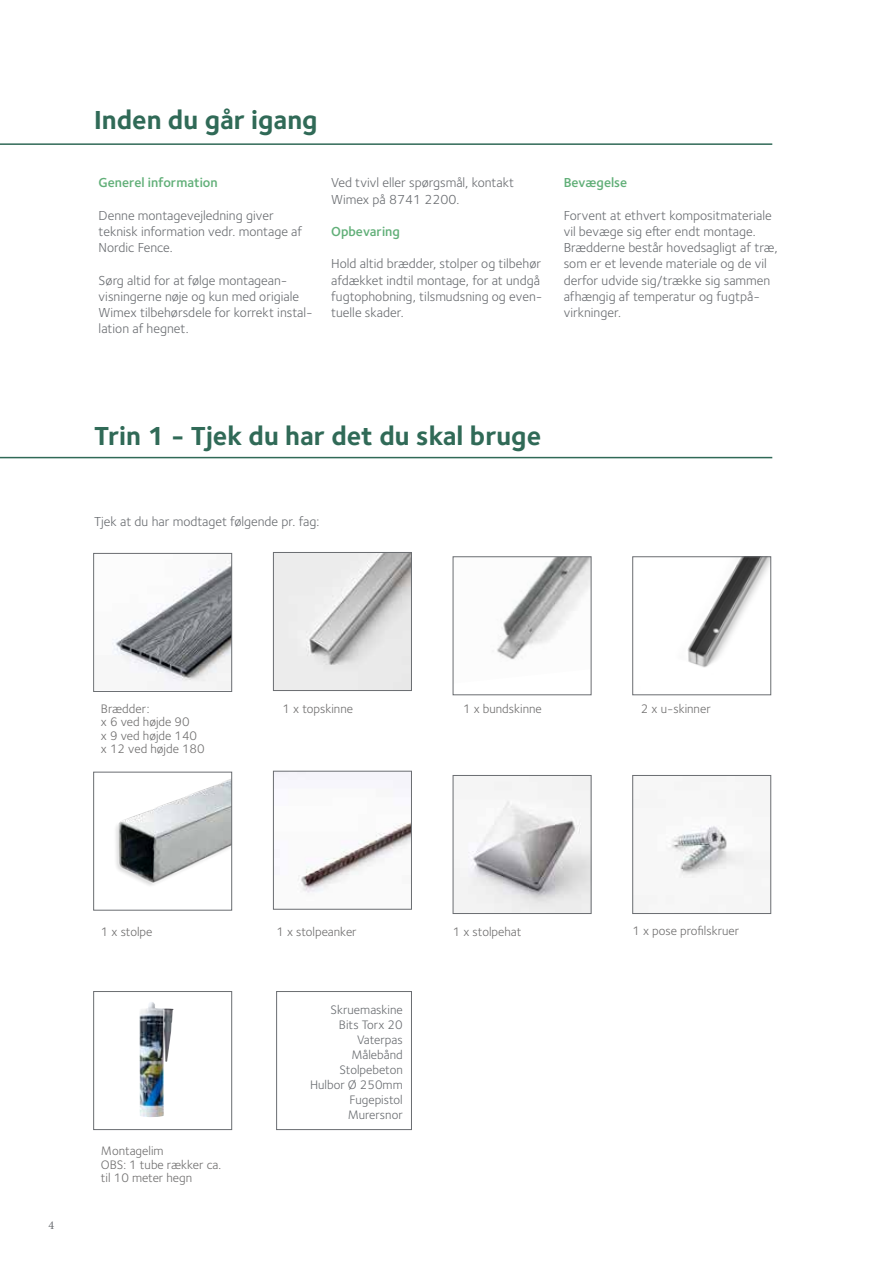
<style>
.page{position:relative;width:893px;height:1263px;background:#fff}
.page>*{position:absolute;margin:0;border:0;box-sizing:border-box;transform-origin:0 0}
.t1{font:700 27px "Foundry Sterling";color:#306a57}
.t2{font:13.5px/16.2px "Foundry Sterling";color:#6a6d71}
.t3{font:600 13.5px "Foundry Sterling";color:#61af78}
.t4{font:12.75px/13.5px "Foundry Sterling";color:#706f6f}
.t5{font:12.75px/15px "Foundry Sterling";color:#6a6d71;text-align:right}
.t6{font:12px "Minion Pro";color:#6a6d71}
</style>
<div class="page">
<img style="left:115px;top:779px;width:115px;height:107px">
<div style="left:93px;top:772px;width:139px;height:138px;border:1px solid #6a6d71"></div>
<img style="left:275px;top:773px;width:135px;height:120px">
<div style="left:273px;top:771px;width:139px;height:138px;border:1px solid #6a6d71"></div>
<img style="left:667px;top:826px;width:102px;height:52px">
<div style="left:632px;top:775px;width:139px;height:139px;border:1px solid #6a6d71"></div>
<img style="left:455px;top:777px;width:134px;height:135px">
<div style="left:453px;top:775px;width:138px;height:139px;border:1px solid #6a6d71"></div>
<div style="left:276px;top:991px;width:136px;height:139px;border:1px solid #6a6d71"></div>
<hr style="left:0;top:457px;width:772px;height:1px;background:#306a57">
<hr style="left:0;top:143px;width:772px;height:2px;background:#306a57">
<img style="left:112px;top:560px;width:118px;height:129px">
<div style="left:93px;top:553px;width:139px;height:139px;border:1px solid #6a6d71"></div>
<img style="left:275px;top:554px;width:135px;height:135px">
<div style="left:273px;top:552px;width:139px;height:139px;border:1px solid #6a6d71"></div>
<img style="left:687px;top:558px;width:82px;height:110px">
<div style="left:632px;top:556px;width:139px;height:139px;border:1px solid #6a6d71"></div>
<img style="left:497px;top:558px;width:92px;height:102px">
<div style="left:453px;top:556px;width:138px;height:139px;border:1px solid #6a6d71"></div>
<img style="left:139px;top:1002px;width:35px;height:115px">
<div style="left:93px;top:991px;width:139px;height:139px;border:1px solid #6a6d71"></div>
<h1 class="t1" style="left:94px;top:104px;width:225px">Inden du går igang</h1>
<p class="t3" style="left:99px;top:175px;width:121px">Generel information</p>
<p class="t2" style="left:99px;top:207px;width:205px">Denne montagevejledning giver teknisk information vedr. montage af<br>Nordic Fence.</p>
<p class="t2" style="left:99px;top:272px;width:216px">Sørg altid for at følge montagean&shy;visningerne nøje og kun med origiale<br>Wimex tilbehørsdele for korrekt instal&shy;lation af hegnet.</p>
<p class="t2" style="left:331px;top:175px;width:185px">Ved tvivl eller spørgsmål, kontakt<br>Wimex på 8741 2200.</p>
<p class="t3" style="left:331px;top:223px;width:70px">Opbevaring</p>
<p class="t2" style="left:331px;top:256px;width:213px">Hold altid brædder, stolper og tilbehør afdækket indtil montage, for at undgå fugtophobning, tilsmudsning og even&shy;tuelle skader.</p>
<p class="t3" style="left:564px;top:175px;width:65px">Bevægelse</p>
<p class="t2" style="left:564px;top:207px;width:216px">Forvent at ethvert kompositmateriale vil bevæge sig efter endt montage.<br>Brædderne består hovedsagligt af træ, som er et levende materiale og de vil derfor udvide sig/trække sig sammen afhængig af temperatur og fugtpå&shy;virkninger.</p>
<h1 class="t1" style="left:94px;top:419px;width:449px">Trin 1 - Tjek du har det du skal bruge</h1>
<p class="t2" style="left:94px;top:513px;width:227px">Tjek at du har modtaget følgende pr. fag:</p>
<p class="t4" style="left:101px;top:702px;width:105px">Brædder:<br>x 6 ved højde 90<br>x 9 ved højde 140 x 12 ved højde 180</p>
<p class="t4" style="left:283px;top:702px;width:72px">1 x topskinne</p>
<p class="t4" style="left:463px;top:702px;width:80px">1 x bundskinne</p>
<p class="t4" style="left:641px;top:702px;width:71px">2 x u-skinner</p>
<p class="t6" style="left:48px;top:1217px;width:7px">4</p>
<p class="t4" style="left:101px;top:925px;width:53px">1 x stolpe</p>
<p class="t4" style="left:276px;top:925px;width:82px">1 x stolpeanker</p>
<p class="t4" style="left:453px;top:925px;width:70px">1 x stolpehat</p>
<p class="t4" style="left:632px;top:924px;width:108px">1 x pose profilskruer</p>
<p class="t4" style="left:101px;top:1144px;width:122px">Montagelim<br>OBS: 1 tube rækker ca. til 10 meter hegn</p>
<p class="t5" style="left:310px;top:1002px;width:94px">Skruemaskine<br>Bits Torx 20<br>Vaterpas<br>Målebånd<br>Stolpebeton<br>Hulbor Ø 250mm<br>Fugepistol<br>Murersnor</p>
</div>
